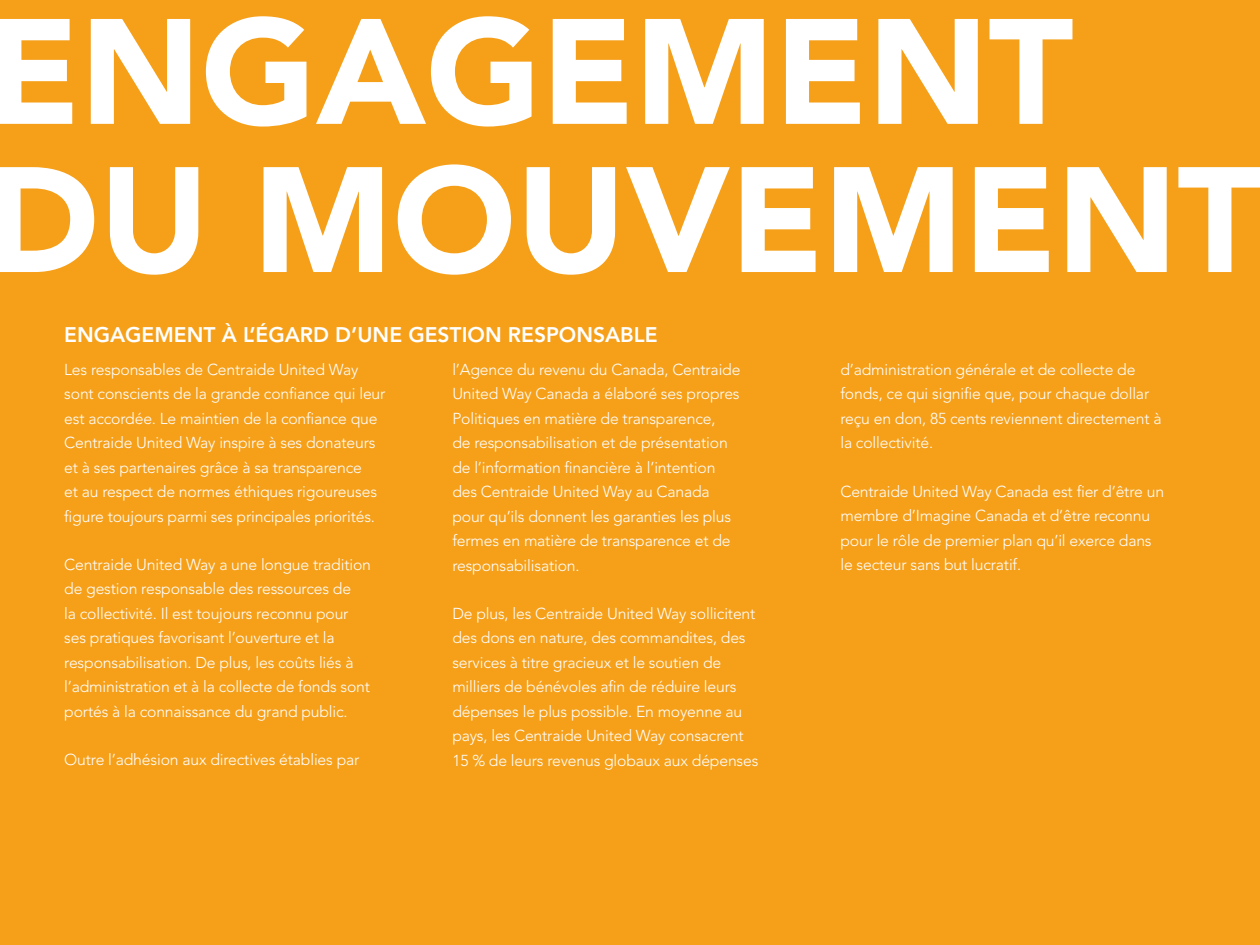
<style>
.page{position:relative;width:1260px;height:945px;background:#f6a01a}
.page>*{position:absolute;margin:0;border:0;box-sizing:border-box;transform-origin:0 0}
.t1{font:900 148.22px/148.2px "Avenir";color:#fff}
.t2{font:800 21px "Avenir";color:#fff}
.t3{font:300 15.75px/24.5px "Avenir";letter-spacing:-.01em;color:#fff}
</style>
<div class="page">
<h1 class="t1" style="left:-13px;top:-3px;width:1277px">ENGAGEMENT<br>DU MOUVEMENT</h1>
<h2 class="t2" style="left:64px;top:323px;width:595px">ENGAGEMENT À L’ÉGARD D’UNE GESTION RESPONSABLE</h2>
<p class="t3" style="left:64px;top:357px;width:323px">Les responsables de Centraide United Way sont conscients de la grande confiance qui leur est accordée. Le maintien de la confiance que Centraide United Way inspire à ses donateurs et à ses partenaires grâce à sa transparence<br>et au respect de normes éthiques rigoureuses figure toujours parmi ses principales priorités.</p>
<p class="t3" style="left:64px;top:552px;width:308px">Centraide United Way a une longue tradition de gestion responsable des ressources de<br>la collectivité. Il est toujours reconnu pour ses pratiques favorisant l’ouverture et la responsabilisation. De plus, les coûts liés à l’administration et à la collecte de fonds sont portés à la connaissance du grand public.</p>
<p class="t3" style="left:64px;top:747px;width:297px">Outre l’adhésion aux directives établies par</p>
<p class="t3" style="left:452px;top:357px;width:290px">l’Agence du revenu du Canada, Centraide United Way Canada a élaboré ses propres Politiques en matière de transparence,<br>de responsabilisation et de présentation de l’information financière à l’intention des Centraide United Way au Canada pour qu’ils donnent les garanties les plus fermes en matière de transparence et de responsabilisation.</p>
<p class="t3" style="left:452px;top:601px;width:308px">De plus, les Centraide United Way sollicitent des dons en nature, des commandites, des services à titre gracieux et le soutien de milliers de bénévoles afin de réduire leurs dépenses le plus possible. En moyenne au pays, les Centraide United Way consacrent 15 % de leurs revenus globaux aux dépenses</p>
<p class="t3" style="left:840px;top:357px;width:323px">d’administration générale et de collecte de fonds, ce qui signifie que, pour chaque dollar reçu en don, 85 cents reviennent directement à la collectivité.</p>
<p class="t3" style="left:840px;top:479px;width:325px">Centraide United Way Canada est fier d’être un membre d’Imagine Canada et d’être reconnu pour le rôle de premier plan qu’il exerce dans le secteur sans but lucratif.</p>
</div>
